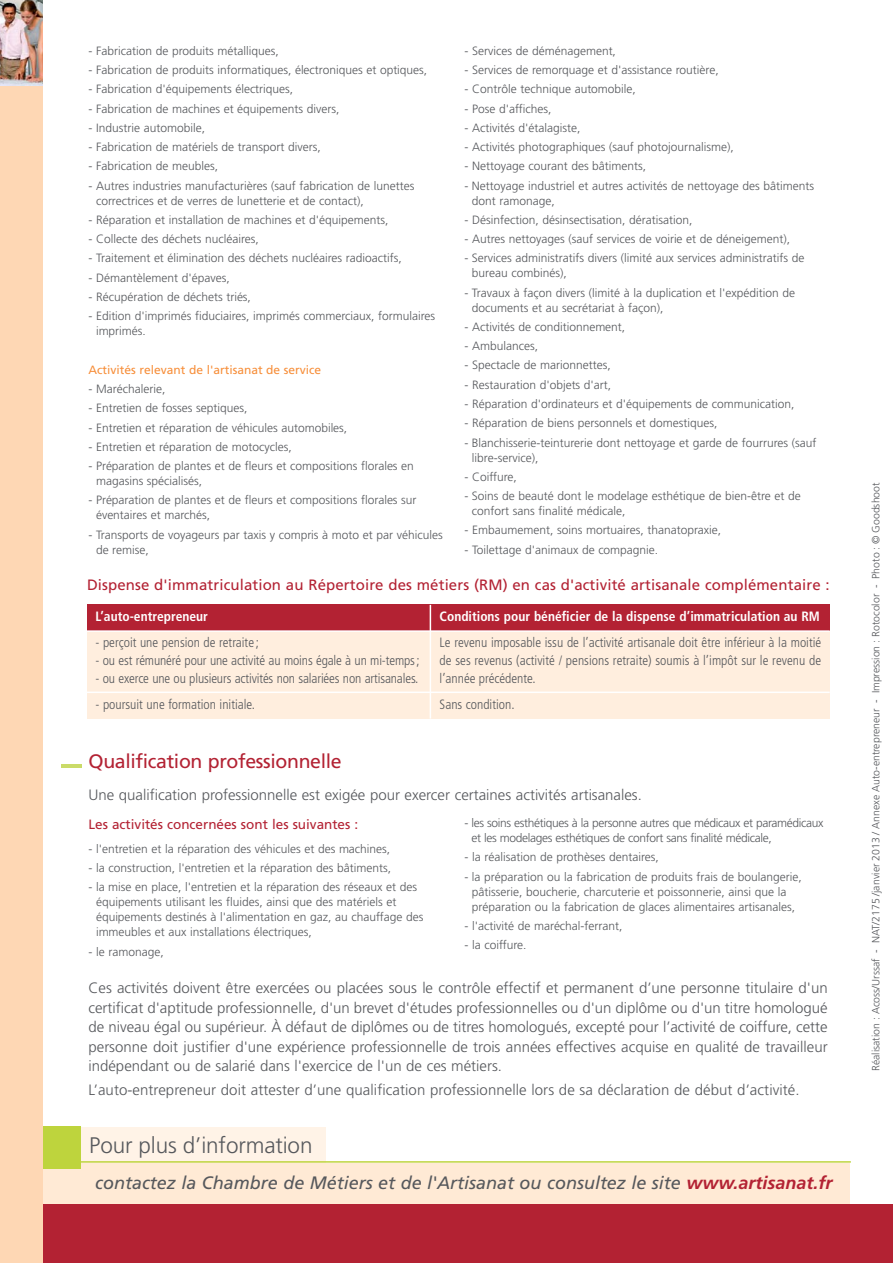
<style>
.page{position:relative;width:893px;height:1263px;background:#fff}
.page>*{position:absolute;margin:0;border:0;box-sizing:border-box;transform-origin:0 0}
.t1{font:300 22.5px "Frutiger";letter-spacing:-.005em;color:#56585c}
.t2{font:19.5px "Frutiger";letter-spacing:-.015em;color:#b32233}
.t3{font:italic 18px "Frutiger";color:#56585c}
.t4{font:300 15px/19.5px "Frutiger";color:#56585c;text-align:justify}
.t5{font:15px "Frutiger";letter-spacing:.01em;color:#b32233}
.t6{font:300 condensed 13.5px/18px "Frutiger";color:#56585c;text-align:justify}
.t7{font:700 condensed 13.5px "Frutiger";color:#fff}
.t8{font:13.5px "Frutiger";color:#b32233}
.t9{font:300 12px/15px "Frutiger";color:#56585c}
.t10{font:300 12px/15px "Frutiger";letter-spacing:-.03em;color:#56585c}
.t11{font:12px "Frutiger";color:#f78f3b}
.t12{font:300 10.5px "Frutiger";color:#56585c}
.s1{font-weight:700;color:#b32233}
</style>
<div class="page">
<div style="left:43px;top:1127px;width:283px;height:35px;background:#fff3e7"></div>
<div style="left:43px;top:1162px;width:807px;height:44px;background:#ffead5"></div>
<div style="left:43px;top:1204px;width:850px;height:59px;background:#b32233"></div>
<hr style="left:61px;top:764px;width:21px;height:3px;background:#cadb68">
<div style="left:0;top:1126px;width:81px;height:42px;background:#bed43d"></div>
<hr style="left:78px;top:1161px;width:773px;height:2px;background:#bed43d">
<div style="left:0;top:0;width:43px;height:1263px;background:#fed7b4"></div>
<img style="left:0;top:0;width:43px;height:85px">
<div style="left:87px;top:605px;width:343px;height:26px;background:#b32233"></div>
<div style="left:430px;top:605px;width:400px;height:26px;background:#b32233"></div>
<div style="left:87px;top:631px;width:343px;height:61px;background:#ffeede"></div>
<div style="left:430px;top:631px;width:400px;height:61px;background:#ffeede"></div>
<div style="left:87px;top:692px;width:343px;height:26px;background:#ffeede"></div>
<div style="left:430px;top:692px;width:400px;height:26px;background:#ffeede"></div>
<hr style="left:430px;top:605px;width:1px;height:113px;background:#fff">
<hr style="left:87px;top:630px;width:743px;height:2px;background:#fff">
<hr style="left:87px;top:691px;width:743px;height:2px;background:#fff">
<p class="t9" style="left:89px;top:44px;width:192px">- Fabrication de produits métalliques,</p>
<p class="t9" style="left:89px;top:63px;width:340px">- Fabrication de produits informatiques, électroniques et optiques,</p>
<p class="t9" style="left:89px;top:83px;width:206px">- Fabrication d'équipements électriques,</p>
<p class="t9" style="left:89px;top:102px;width:253px">- Fabrication de machines et équipements divers,</p>
<p class="t9" style="left:89px;top:121px;width:118px">- Industrie automobile,</p>
<p class="t9" style="left:89px;top:140px;width:234px">- Fabrication de matériels de transport divers,</p>
<p class="t9" style="left:89px;top:160px;width:131px">- Fabrication de meubles,</p>
<p class="t9" style="left:96px;top:179px;width:320px;text-indent:-7px">- Autres industries manufacturières (sauf fabrication de lunettes correctrices et de verres de lunetterie et de contact),</p>
<p class="t9" style="left:89px;top:213px;width:301px">- Réparation et installation de machines et d'équipements,</p>
<p class="t9" style="left:89px;top:232px;width:172px">- Collecte des déchets nucléaires,</p>
<p class="t9" style="left:89px;top:252px;width:315px">- Traitement et élimination des déchets nucléaires radioactifs,</p>
<p class="t9" style="left:89px;top:271px;width:143px">- Démantèlement d'épaves,</p>
<p class="t9" style="left:89px;top:290px;width:164px">- Récupération de déchets triés,</p>
<p class="t9" style="left:96px;top:309px;width:341px;text-indent:-7px">- Edition d'imprimés fiduciaires, imprimés commerciaux, formulaires imprimés.</p>
<p class="t11" style="left:89px;top:365px;width:234px">Activités relevant de l'artisanat de service</p>
<p class="t9" style="left:89px;top:382px;width:78px">- Maréchalerie,</p>
<p class="t9" style="left:89px;top:401px;width:160px">- Entretien de fosses septiques,</p>
<p class="t9" style="left:89px;top:421px;width:260px">- Entretien et réparation de véhicules automobiles,</p>
<p class="t9" style="left:89px;top:440px;width:205px">- Entretien et réparation de motocycles,</p>
<p class="t9" style="left:96px;top:459px;width:319px;text-indent:-7px">- Préparation de plantes et de fleurs et compositions florales en magasins spécialisés,</p>
<p class="t9" style="left:96px;top:493px;width:322px;text-indent:-7px">- Préparation de plantes et de fleurs et compositions florales sur éventaires et marchés,</p>
<p class="t9" style="left:96px;top:528px;width:348px;text-indent:-7px">- Transports de voyageurs par taxis y compris à moto et par véhicules de remise,</p>
<p class="t9" style="left:464px;top:44px;width:153px">- Services de déménagement,</p>
<p class="t9" style="left:464px;top:63px;width:256px">- Services de remorquage et d'assistance routière,</p>
<p class="t9" style="left:464px;top:83px;width:173px">- Contrôle technique automobile,</p>
<p class="t9" style="left:464px;top:102px;width:89px">- Pose d'affiches,</p>
<p class="t9" style="left:464px;top:121px;width:117px">- Activités d'étalagiste,</p>
<p class="t9" style="left:464px;top:140px;width:271px">- Activités photographiques (sauf photojournalisme),</p>
<p class="t9" style="left:464px;top:160px;width:183px">- Nettoyage courant des bâtiments,</p>
<p class="t9" style="left:472px;top:179px;width:344px;text-indent:-8px">- Nettoyage industriel et autres activités de nettoyage des bâtiments dont ramonage,</p>
<p class="t9" style="left:464px;top:213px;width:230px">- Désinfection, désinsectisation, dératisation,</p>
<p class="t9" style="left:464px;top:232px;width:327px">- Autres nettoyages (sauf services de voirie et de déneigement),</p>
<p class="t9" style="left:472px;top:252px;width:334px;text-indent:-8px">- Services administratifs divers (limité aux services administratifs de bureau combinés),</p>
<p class="t9" style="left:472px;top:286px;width:325px;text-indent:-8px">- Travaux à façon divers (limité à la duplication et l'expédition de documents et au secrétariat à façon),</p>
<p class="t9" style="left:464px;top:320px;width:162px">- Activités de conditionnement,</p>
<p class="t9" style="left:464px;top:339px;width:75px">- Ambulances,</p>
<p class="t9" style="left:464px;top:359px;width:148px">- Spectacle de marionnettes,</p>
<p class="t9" style="left:464px;top:378px;width:148px">- Restauration d'objets d'art,</p>
<p class="t9" style="left:464px;top:397px;width:331px">- Réparation d'ordinateurs et d'équipements de communication,</p>
<p class="t9" style="left:464px;top:416px;width:255px">- Réparation de biens personnels et domestiques,</p>
<p class="t9" style="left:472px;top:436px;width:346px;text-indent:-8px">- Blanchisserie-teinturerie dont nettoyage et garde de fourrures (sauf libre-service),</p>
<p class="t9" style="left:464px;top:470px;width:54px">- Coiffure,</p>
<p class="t9" style="left:472px;top:489px;width:330px;text-indent:-8px">- Soins de beauté dont le modelage esthétique de bien-être et de confort sans finalité médicale,</p>
<p class="t9" style="left:464px;top:523px;width:258px">- Embaumement, soins mortuaires, thanatopraxie,</p>
<p class="t9" style="left:464px;top:543px;width:195px">- Toilettage d'animaux de compagnie.</p>
<p class="t5" style="left:87px;top:578px;width:744px">Dispense d'immatriculation au Répertoire des métiers (RM) en cas d'activité artisanale complémentaire :</p>
<p class="t7" style="left:96px;top:611px;width:114px">L’auto-entrepreneur</p>
<p class="t7" style="left:440px;top:611px;width:382px">Conditions pour bénéficier de la dispense d’immatriculation au RM</p>
<p class="t6" style="left:96px;top:635px;width:165px">- perçoit une pension de retraite;</p>
<p class="t6" style="left:96px;top:653px;width:326px">- ou est rémunéré pour une activité au moins égale à un mi-temps;</p>
<p class="t6" style="left:96px;top:671px;width:324px">- ou exerce une ou plusieurs activités non salariées non artisanales.</p>
<p class="t6" style="left:440px;top:635px;width:383px">Le revenu imposable issu de l’activité artisanale doit être inférieur à la moitié de ses revenus (activité / pensions retraite) soumis à l’impôt sur le revenu de l’année précédente.</p>
<p class="t6" style="left:96px;top:697px;width:161px">- poursuit une formation initiale.</p>
<p class="t6" style="left:440px;top:697px;width:76px">Sans condition.</p>
<h2 class="t2" style="left:89px;top:753px;width:255px">Qualification professionnelle</h2>
<p class="t4" style="left:89px;top:786px;width:555px">Une qualification professionnelle est exigée pour exercer certaines activités artisanales.</p>
<p class="t8" style="left:89px;top:819px;width:271px">Les activités concernées sont les suivantes :</p>
<p class="t9" style="left:89px;top:842px;width:303px">- l'entretien et la réparation des véhicules et des machines,</p>
<p class="t9" style="left:89px;top:861px;width:304px">- la construction, l'entretien et la réparation des bâtiments,</p>
<p class="t9" style="left:96px;top:881px;width:329px;text-indent:-7px">- la mise en place, l'entretien et la réparation des réseaux et des équipements utilisant les fluides, ainsi que des matériels et équipements destinés à l'alimentation en gaz, au chauffage des immeubles et aux installations électriques,</p>
<p class="t9" style="left:89px;top:945px;width:77px">- le ramonage,</p>
<p class="t10" style="left:471px;top:816px;width:354px;text-indent:-7px">- les soins esthétiques à la personne autres que médicaux et paramédicaux et les modelages esthétiques de confort sans finalité médicale,</p>
<p class="t9" style="left:464px;top:851px;width:196px">- la réalisation de prothèses dentaires,</p>
<p class="t9" style="left:472px;top:870px;width:331px;text-indent:-8px">- la préparation ou la fabrication de produits frais de boulangerie, pâtisserie, boucherie, charcuterie et poissonnerie, ainsi que la préparation ou la fabrication de glaces alimentaires artisanales,</p>
<p class="t9" style="left:464px;top:919px;width:160px">- l'activité de maréchal-ferrant,</p>
<p class="t9" style="left:464px;top:938px;width:64px">- la coiffure.</p>
<p class="t4" style="left:89px;top:980px;width:741px">Ces activités doivent être exercées ou placées sous le contrôle effectif et permanent d’une personne titulaire d'un certificat d'aptitude professionnelle, d'un brevet d'études professionnelles ou d'un diplôme ou d'un titre homologué de niveau égal ou supérieur. À défaut de diplômes ou de titres homologués, excepté pour l’activité de coiffure, cette personne doit justifier d'une expérience professionnelle de trois années effectives acquise en qualité de travailleur indépendant ou de salarié dans l'exercice de l'un de ces métiers.</p>
<p class="t4" style="left:89px;top:1081px;width:713px">L’auto-entrepreneur doit attester d’une qualifi cation professionnelle lors de sa déclaration de début d’activité.</p>
<h1 class="t1" style="left:89px;top:1136px;width:225px">Pour plus d’information</h1>
<h3 class="t3" style="left:95px;top:1175px;width:739px">contactez la Chambre de Métiers et de l'Artisanat ou consultez le site <span class="s1">www.artisanat.fr</span></h3>
<p class="t12" style="left:872px;top:1071px;width:590px;rotate:-90deg">Réalisation : Acoss/Urssaf - NAT/2175 /janvier 2013 / Annexe Auto-entrepreneur - Impression : Rotocolor - Photo : © Goodshoot</p>
</div>
